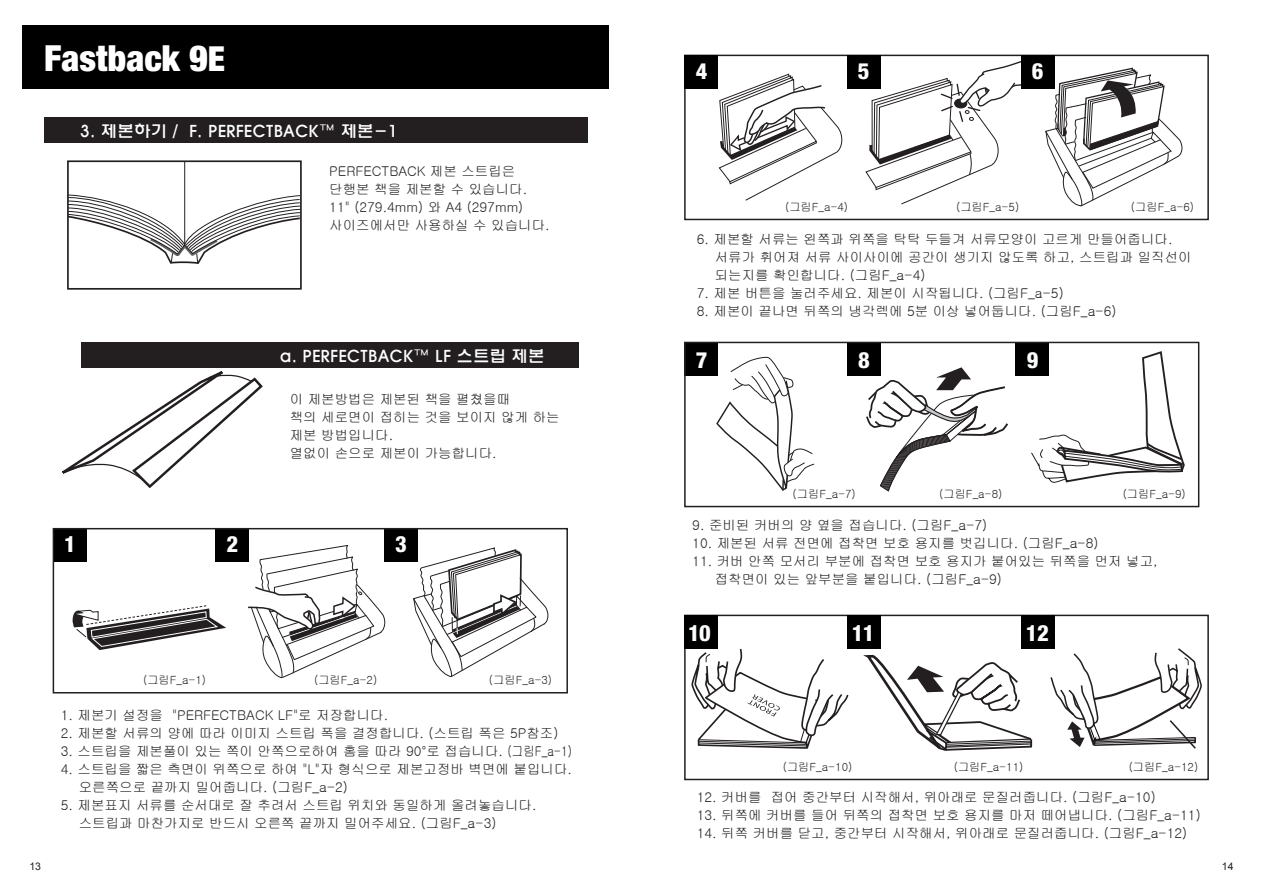
<style>
.page{position:relative;width:1263px;height:894px;background:#fff}
.page>*{position:absolute;margin:0;border:0;box-sizing:border-box;transform-origin:0 0}
.t1{font:900 condensed 36px "Helvetica Neue";color:#fff}
.t2{font:800 condensed 22.35px "Helvetica Neue";color:#fbfcfd}
.t3{font:16.5px "H Ywul M";color:#fff}
.t4{font:13.5px/18px "Gulim";color:#231f20}
.t5{font:11.25px "Gulim";color:#231f20}
.t6{font:10.5px "Arial";color:#231f20}
.s1{font-size:34.5px}
</style>
<div class="page">
<div style="left:685px;top:342px;width:33px;height:33px;background:#000"></div>
<svg style="left:1044px;top:67px;width:138px;height:140px"></svg>
<svg style="left:718px;top:73px;width:125px;height:128px"></svg>
<svg style="left:865px;top:59px;width:166px;height:146px"></svg>
<div style="left:684px;top:55px;width:525px;height:165px;border:2px solid #231f20"></div>
<div style="left:685px;top:55px;width:33px;height:33px;background:#000"></div>
<div style="left:847px;top:55px;width:33px;height:33px;background:#000"></div>
<div style="left:1021px;top:55px;width:33px;height:33px;background:#000"></div>
<div style="left:53px;top:528px;width:33px;height:33px;background:#000"></div>
<div style="left:216px;top:528px;width:33px;height:33px;background:#000"></div>
<div style="left:384px;top:528px;width:33px;height:33px;background:#000"></div>
<div style="left:53px;top:527px;width:515px;height:166px;border:2px solid #231f20"></div>
<svg style="left:72px;top:605px;width:154px;height:45px"></svg>
<svg style="left:412px;top:547px;width:136px;height:130px"></svg>
<svg style="left:247px;top:545px;width:138px;height:133px"></svg>
<div style="left:847px;top:342px;width:33px;height:33px;background:#000"></div>
<div style="left:1016px;top:342px;width:33px;height:33px;background:#000"></div>
<div style="left:684px;top:341px;width:515px;height:166px;border:2px solid #231f20"></div>
<div style="left:684px;top:614px;width:525px;height:166px;border:2px solid #231f20"></div>
<div style="left:685px;top:615px;width:33px;height:33px;background:#000"></div>
<div style="left:847px;top:615px;width:33px;height:33px;background:#000"></div>
<div style="left:1021px;top:615px;width:33px;height:33px;background:#000"></div>
<div style="left:22px;top:25px;width:587px;height:64px;background:#000"></div>
<div style="left:44px;top:117px;width:543px;height:26px;background:#231f20"></div>
<div style="left:81px;top:342px;width:497px;height:26px;background:#231f20"></div>
<div style="left:67px;top:160px;width:235px;height:129px;border:2px solid #231f20"></div>
<svg style="left:62px;top:371px;width:201px;height:118px"></svg>
<hr style="left:184px;top:161px;width:1px;height:83px;background:#231f20">
<svg style="left:67px;top:194px;width:235px;height:71px"></svg>
<svg style="left:716px;top:357px;width:99px;height:151px"></svg>
<svg style="left:1050px;top:647px;width:152px;height:102px"></svg>
<svg style="left:865px;top:367px;width:143px;height:124px"></svg>
<svg style="left:1030px;top:352px;width:156px;height:156px"></svg>
<svg style="left:691px;top:648px;width:158px;height:101px"></svg>
<svg style="left:866px;top:655px;width:167px;height:96px"></svg>
<h1 class="t1" style="left:44px;top:36px;width:182px">Fastback 9<span class="s1">E</span></h1>
<p class="t3" style="left:80px;top:122px;width:320px">3. 제본하기 / F. PERFECTBACK™ 제본-1</p>
<p class="t4" style="left:329px;top:162px;width:222px">PERFECTBACK 제본 스트립은 단행본 책을 제본할 수 있습니다.<br>11" (279.4mm) 와 A4 (297mm) 사이즈에서만 사용하실 수 있습니다.</p>
<p class="t3" style="left:280px;top:347px;width:266px">a. PERFECTBACK™ LF 스트립 제본</p>
<p class="t4" style="left:290px;top:390px;width:271px">이 제본방법은 제본된 책을 펼쳤을때<br>책의 세로면이 접히는 것을 보이지 않게 하는 제본 방법입니다.<br>열없이 손으로 제본이 가능합니다.</p>
<h2 class="t2" style="left:64px;top:530px;width:13px">1</h2>
<h2 class="t2" style="left:227px;top:530px;width:13px">2</h2>
<h2 class="t2" style="left:395px;top:530px;width:13px">3</h2>
<p class="t5" style="left:143px;top:673px;width:65px">(그림F_a-1)</p>
<p class="t5" style="left:314px;top:673px;width:65px">(그림F_a-2)</p>
<p class="t5" style="left:489px;top:673px;width:65px">(그림F_a-3)</p>
<p class="t4" style="left:61px;top:705px;width:329px">1. 제본기 설정을 "PERFECTBACK LF"로 저장합니다.</p>
<p class="t4" style="left:61px;top:723px;width:499px">2. 제본할 서류의 양에 따라 이미지 스트립 폭을 결정합니다. (스트립 폭은 5P참조)</p>
<p class="t4" style="left:61px;top:741px;width:513px">3. 스트립을 제본풀이 있는 쪽이 안쪽으로하여 홈을 따라 90°로 접습니다. (그림F_a-1)</p>
<p class="t4" style="left:79px;top:759px;width:495px;text-indent:-18px">4. 스트립을 짧은 측면이 위쪽으로 하여 "L"자 형식으로 제본고정바 벽면에 붙입니다. 오른쪽으로 끝까지 밀어줍니다. (그림F_a-2)</p>
<p class="t4" style="left:79px;top:795px;width:459px;text-indent:-18px">5. 제본표지 서류를 순서대로 잘 추려서 스트립 위치와 동일하게 올려놓습니다. 스트립과 마찬가지로 반드시 오른쪽 끝까지 밀어주세요. (그림F_a-3)</p>
<h2 class="t2" style="left:696px;top:57px;width:13px">4</h2>
<h2 class="t2" style="left:858px;top:57px;width:13px">5</h2>
<h2 class="t2" style="left:1032px;top:57px;width:13px">6</h2>
<p class="t5" style="left:785px;top:201px;width:65px">(그림F_a-4)</p>
<p class="t5" style="left:956px;top:201px;width:65px">(그림F_a-5)</p>
<p class="t5" style="left:1131px;top:201px;width:65px">(그림F_a-6)</p>
<p class="t4" style="left:715px;top:230px;width:478px;text-indent:-18px">6. 제본할 서류는 왼쪽과 위쪽을 탁탁 두들겨 서류모양이 고르게 만들어줍니다. 서류가 휘어져 서류 사이사이에 공간이 생기지 않도록 하고, 스트립과 일직선이 되는지를 확인합니다. (그림F_a-4)</p>
<p class="t4" style="left:697px;top:284px;width:368px">7. 제본 버튼을 눌러주세요. 제본이 시작됩니다. (그림F_a-5)</p>
<p class="t4" style="left:697px;top:302px;width:421px">8. 제본이 끝나면 뒤쪽의 냉각렉에 5분 이상 넣어둡니다. (그림F_a-6)</p>
<h2 class="t2" style="left:696px;top:346px;width:13px">7</h2>
<h2 class="t2" style="left:858px;top:346px;width:13px">8</h2>
<h2 class="t2" style="left:1027px;top:346px;width:13px">9</h2>
<p class="t5" style="left:793px;top:487px;width:65px">(그림F_a-7)</p>
<p class="t5" style="left:939px;top:487px;width:65px">(그림F_a-8)</p>
<p class="t5" style="left:1123px;top:487px;width:65px">(그림F_a-9)</p>
<p class="t4" style="left:692px;top:516px;width:296px">9. 준비된 커버의 양 옆을 접습니다. (그림F_a-7)</p>
<p class="t4" style="left:692px;top:534px;width:408px">10. 제본된 서류 전면에 접착면 보호 용지를 벗깁니다. (그림F_a-8)</p>
<p class="t4" style="left:715px;top:552px;width:444px;text-indent:-22px">11. 커버 안쪽 모서리 부분에 접착면 보호 용지가 붙어있는 뒤쪽을 먼저 넣고, 접착면이 있는 앞부분을 붙입니다. (그림F_a-9)</p>
<h2 class="t2" style="left:688px;top:618px;width:24px">10</h2>
<h2 class="t2" style="left:852px;top:618px;width:24px">11</h2>
<h2 class="t2" style="left:1026px;top:618px;width:24px">12</h2>
<p class="t5" style="left:783px;top:760px;width:71px">(그림F_a-10)</p>
<p class="t5" style="left:954px;top:760px;width:71px">(그림F_a-11)</p>
<p class="t5" style="left:1129px;top:760px;width:71px">(그림F_a-12)</p>
<p class="t4" style="left:697px;top:788px;width:460px">12. 커버를 접어 중간부터 시작해서, 위아래로 문질러줍니다. (그림F_a-10)</p>
<p class="t4" style="left:697px;top:806px;width:505px">13. 뒤쪽에 커버를 들어 뒤쪽의 접착면 보호 용지를 마저 떼어냅니다. (그림F_a-11)</p>
<p class="t4" style="left:697px;top:824px;width:492px">14. 뒤쪽 커버를 닫고, 중간부터 시작해서, 위아래로 문질러줍니다. (그림F_a-12)</p>
<p class="t6" style="left:29px;top:859px;width:13px">13</p>
<p class="t6" style="left:1222px;top:859px;width:13px">14</p>
</div>
